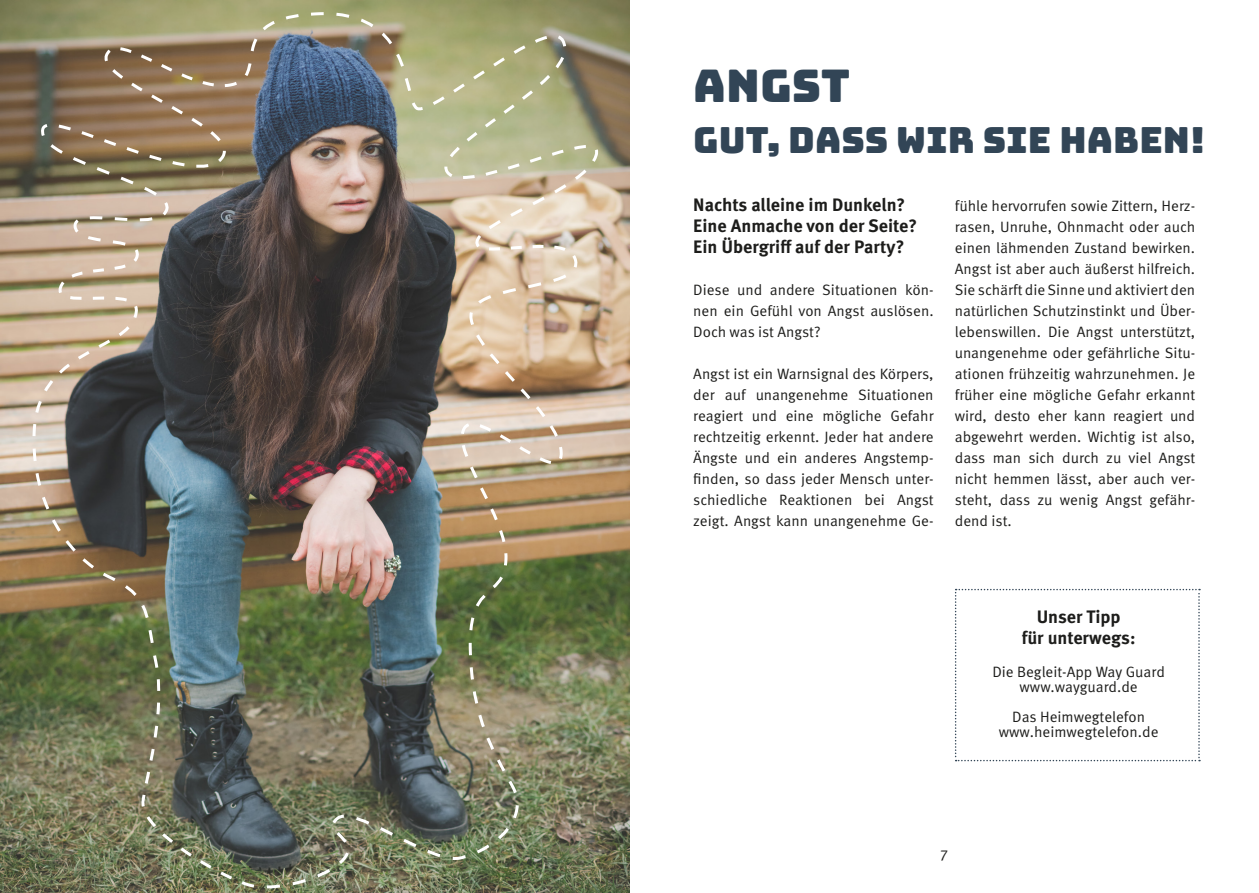
<style>
.page{position:relative;width:1259px;height:893px;background:#fff}
.page>*{position:absolute;margin:0;border:0;box-sizing:border-box;transform-origin:0 0}
.t1{font:45px "Bungee";color:#324556}
.t2{font:36px "Bungee";color:#324556}
.t3{font:700 18px/21px "Meta Pro";color:#1d1d1b}
.t4{font:15px/21px "Meta Pro";color:#1d1d1b;text-align:justify}
</style>
<div class="page">
<img style="left:0;top:0;width:629px;height:893px">
<svg style="left:257px;top:889px;width:76px;height:1px"></svg>
<img style="left:31px;top:11px;width:567px;height:878px">
<svg style="left:955px;top:589px;width:245px;height:172px"></svg>
<h1 class="t1" style="left:693px;top:61px;width:158px">ANGST</h1>
<h2 class="t2" style="left:693px;top:120px;width:513px">GUT, DASS WIR SIE HABEN!</h2>
<p class="t3" style="left:693px;top:195px;width:225px">Nachts alleine im Dunkeln?<br>Eine Anmache von der Seite?<br>Ein Übergriff auf der Party?</p>
<p class="t4" style="left:693px;top:280px;width:242px">Diese und andere Situationen kön&shy;nen ein Gefühl von Angst auslösen.<br>Doch was ist Angst?</p>
<p class="t4" style="left:693px;top:364px;width:242px">Angst ist ein Warnsignal des Körpers, der auf unangenehme Situationen reagiert und eine mögliche Gefahr rechtzeitig erkennt. Jeder hat andere Ängste und ein anderes Angstemp&shy;finden, so dass jeder Mensch unter&shy;schiedliche Reaktionen bei Angst zeigt. Angst kann unangenehme Ge-</p>
<p class="t4" style="left:955px;top:196px;width:242px">fühle hervorrufen sowie Zittern, Herz&shy;rasen, Unruhe, Ohnmacht oder auch einen lähmenden Zustand bewirken.<br>Angst ist aber auch äußerst hilfreich.<br>Sie schärft die Sinne und aktiviert den natürlichen Schutzinstinkt und Über&shy;lebenswillen. Die Angst unterstützt, unangenehme oder gefährliche Situ&shy;ationen frühzeitig wahrzunehmen. Je früher eine mögliche Gefahr erkannt wird, desto eher kann reagiert und abgewehrt werden. Wichtig ist also, dass man sich durch zu viel Angst nicht hemmen lässt, aber auch ver&shy;steht, dass zu wenig Angst gefähr&shy;dend ist.</p>
<p class="t3" style="left:1021px;top:606px;width:115px;line-height:21.6px;text-align:center">Unser Tipp<br>für unterwegs:</p>
<p class="t4" style="left:992px;top:665px;width:174px;line-height:15px;text-align:center">Die Begleit-App Way Guard www.wayguard.de</p>
<p class="t4" style="left:998px;top:710px;width:161px;line-height:15px;text-align:center">Das Heimwegtelefon www.heimwegtelefon.de</p>
<p class="t4" style="left:940px;top:843px;width:9px">7</p>
</div>
